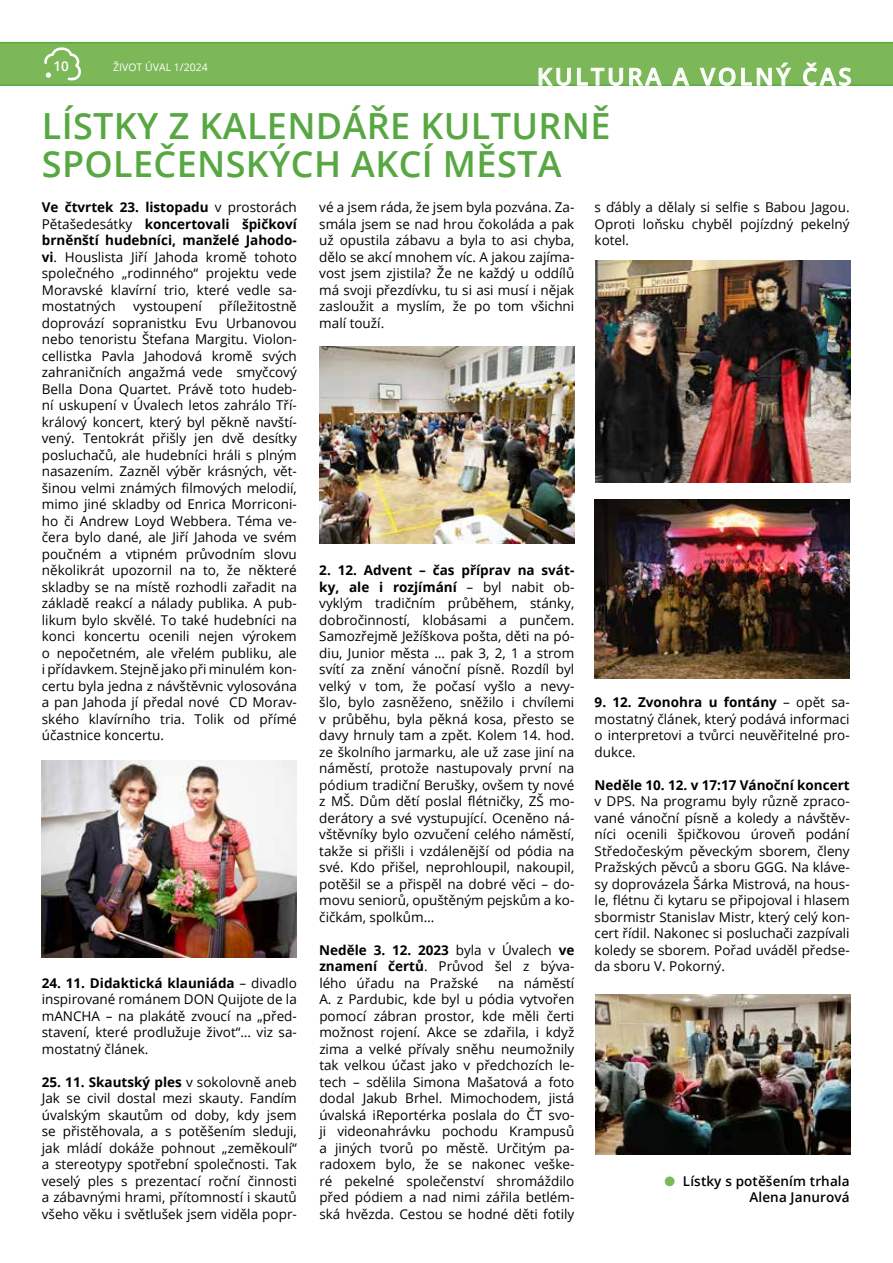
<style>
.page{position:relative;width:893px;height:1263px;background:#fff}
.page>*{position:absolute;margin:0;border:0;box-sizing:border-box;transform-origin:0 0}
.t1{font:600 36px/37.5px "Open Sans";letter-spacing:.01em;color:#57a842}
.t2{font:600 23.7px "Open Sans";letter-spacing:.12em;color:#fff}
.t3{font:13.5px/16.5px "Open Sans";color:#000;text-align:justify}
.t4{font:600 13.5px/16.5px "Open Sans";letter-spacing:.01em;color:#000;text-align:right}
.t5{font:700 13.5px "Open Sans";color:#000}
.t6{font:600 13.5px "Open Sans";color:#fff}
.t7{font:10.5px "Open Sans";color:#fff}
.s1{font-weight:700}
.s2{color:#7cb857}
</style>
<div class="page">
<svg style="left:0;top:42px;width:893px;height:44px;background:#7ab756"></svg>
<img style="left:42px;top:760px;width:255px;height:197px">
<img style="left:319px;top:347px;width:255px;height:197px">
<img style="left:595px;top:260px;width:255px;height:223px">
<img style="left:595px;top:500px;width:255px;height:178px">
<img style="left:595px;top:995px;width:255px;height:159px">
<p class="t6" style="left:54px;top:57px;width:17px">10</p>
<p class="t7" style="left:113px;top:60px;width:96px">ŽIVOT ÚVAL 1/2024</p>
<h1 class="t1" style="left:42px;top:107px;width:570px">LÍSTKY Z KALENDÁŘE KULTURNĚ<br>SPOLEČENSKÝCH AKCÍ MĚSTA</h1>
<p class="t3" style="left:42px;top:199px;width:257px"><span class="s1">Ve čtvrtek 23. listopadu</span> v prostorách Pětašedesátky <span class="s1">koncertovali špičkoví brněnští hudebníci, manželé Jahodo&shy;vi</span>. Houslista Jiří Jahoda kromě tohoto společného „rodinného“ projektu vede Moravské klavírní trio, které vedle sa&shy;mostatných</p>
<h2 class="t2" style="left:537px;top:60px;width:316px">KULTURA A VOLNÝ ČAS</h2>
<p class="t3" style="left:319px;top:199px;width:257px">vé a jsem ráda, že jsem byla pozvána. Za&shy;smála jsem se nad hrou čokoláda a pak už opustila zábavu a byla to asi chyba, dělo se akcí mnohem víc. A jakou zajíma&shy;vost jsem zjistila? Že ne každý u oddílů má svoji přezdívku, tu si asi musí i nějak zasloužit a myslím, že po tom všichni malí touží.</p>
<p class="t3" style="left:595px;top:199px;width:257px">s ďábly a dělaly si selfie s Babou Jagou.<br>Oproti loňsku chyběl pojízdný pekelný kotel.</p>
<p class="t3" style="left:42px;top:298px;width:257px;text-indent:177px">příležitostně doprovází sopranistku Evu Urbanovou nebo tenoristu Štefana Margitu. Violon&shy;cellistka Pavla Jahodová kromě svých zahraničních angažmá vede smyčcový Bella Dona Quartet. Právě toto hudeb&shy;ní uskupení v Úvalech letos zahrálo Tří&shy;králový koncert, který byl pěkně navští&shy;vený. Tentokrát přišly jen dvě desítky posluchačů, ale hudebníci hráli s plným nasazením. Zazněl výběr krásných, vět&shy;šinou velmi známých filmových melodií, mimo jiné skladby od Enrica Morriconi&shy;ho či Andrew Loyd Webbera. Téma ve&shy;čera bylo dané, ale Jiří Jahoda ve svém poučném a vtipném průvodním slovu několikrát upozornil na to, že některé skladby se na místě rozhodli zařadit na základě reakcí a nálady publika. A pub&shy;likum bylo skvělé. To také hudebníci na konci koncertu ocenili nejen výrokem o nepočetném, ale vřelém publiku, ale i přídavkem. Stejně jako při minulém kon&shy;certu byla jedna z návštěvnic vylosována a pan Jahoda jí předal nové CD Morav&shy;ského klavírního tria. Tolik od přímé účastnice koncertu.</p>
<p class="t3" style="left:133px;top:298px;width:70px">vystoupení</p>
<p class="t3" style="left:319px;top:562px;width:257px"><span class="s1">2. 12. Advent – čas příprav na svát&shy;ky, ale i rozjímání</span> – byl nabit ob&shy;vyklým tradičním průběhem, stánky, dobročinností, klobásami a punčem.<br>Samozřejmě Ježíškova pošta, děti na pó&shy;diu, Junior města … pak 3, 2, 1 a strom svítí za znění vánoční písně. Rozdíl byl velký v tom, že počasí vyšlo a nevy&shy;šlo, bylo zasněženo, sněžilo i chvílemi v průběhu, byla pěkná kosa, přesto se davy hrnuly tam a zpět. Kolem 14. hod. ze školního jarmarku, ale už zase jiní na náměstí, protože nastupovaly první na pódium tradiční Berušky, ovšem ty nové z MŠ. Dům dětí poslal flétničky, ZŠ mo&shy;derátory a své vystupující. Oceněno ná&shy;vštěvníky bylo ozvučení celého náměstí, takže si přišli i vzdálenější od pódia na své. Kdo přišel, neprohloupil, nakoupil, potěšil se a přispěl na dobré věci – do&shy;movu seniorů, opuštěným pejskům a ko&shy;čičkám, spolkům…</p>
<p class="t3" style="left:319px;top:941px;width:257px"><span class="s1">Neděle 3. 12. 2023</span> byla v Úvalech <span class="s1">ve znamení čertů</span>. Průvod šel z býva&shy;lého úřadu na Pražské</p>
<p class="t3" style="left:595px;top:694px;width:257px"><span class="s1">9. 12. Zvonohra u fontány</span> – opět sa&shy;mostatný článek, který podává informaci o interpretovi a tvůrci neuvěřitelné pro&shy;dukce.</p>
<p class="t5" style="left:595px;top:775px;width:256px">Neděle 10. 12. v 17:17 Vánoční koncert</p>
<p class="t3" style="left:595px;top:793px;width:257px">v DPS. Na programu byly různě zpraco&shy;vané vánoční písně a koledy a návštěv&shy;níci ocenili špičkovou úroveň podání Středočeským pěveckým sborem, členy Pražských pěvců a sboru GGG. Na kláve&shy;sy doprovázela Šárka Mistrová, na hous&shy;le, flétnu či kytaru se připojoval i hlasem sbormistr Stanislav Mistr, který celý kon&shy;cert řídil. Nakonec si posluchači zazpívali koledy se sborem. Pořad uváděl předse&shy;da sboru V. Pokorný.</p>
<p class="t3" style="left:319px;top:974px;width:257px;text-indent:179px">na náměstí A. z Pardubic, kde byl u pódia vytvořen pomocí zábran prostor, kde měli čerti možnost rojení. Akce se zdařila, i když zima a velké přívaly sněhu neumožnily tak velkou účast jako v předchozích le&shy;tech – sdělila Simona Mašatová a foto dodal Jakub Brhel. Mimochodem, jistá úvalská iReportérka poslala do ČT svo&shy;ji videonahrávku pochodu Krampusů a jiných tvorů po městě. Určitým pa&shy;radoxem bylo, že se nakonec veške&shy;ré pekelné společenství shromáždilo před pódiem a nad nimi zářila betlém&shy;ská hvězda. Cestou se hodné děti fotily</p>
<p class="t3" style="left:42px;top:974px;width:257px"><span class="s1">24. 11. Didaktická klauniáda</span> – divadlo inspirované románem DON Quijote de la mANCHA – na plakátě zvoucí na „před&shy;stavení, které prodlužuje život“… viz sa&shy;mostatný článek.</p>
<p class="t3" style="left:42px;top:1073px;width:257px"><span class="s1">25. 11. Skautský ples</span> v sokolovně aneb Jak se civil dostal mezi skauty. Fandím úvalským skautům od doby, kdy jsem se přistěhovala, a s potěšením sleduji, jak mládí dokáže pohnout „zeměkoulí“ a stereotypy spotřební společnosti. Tak veselý ples s prezentací roční činnosti a zábavnými hrami, přítomností i skautů všeho věku i světlušek jsem viděla popr-</p>
<p class="t4" style="left:665px;top:1172px;width:187px"><span class="s2">●</span> Lístky s potěšením trhala<br>Alena Janurová</p>
</div>
